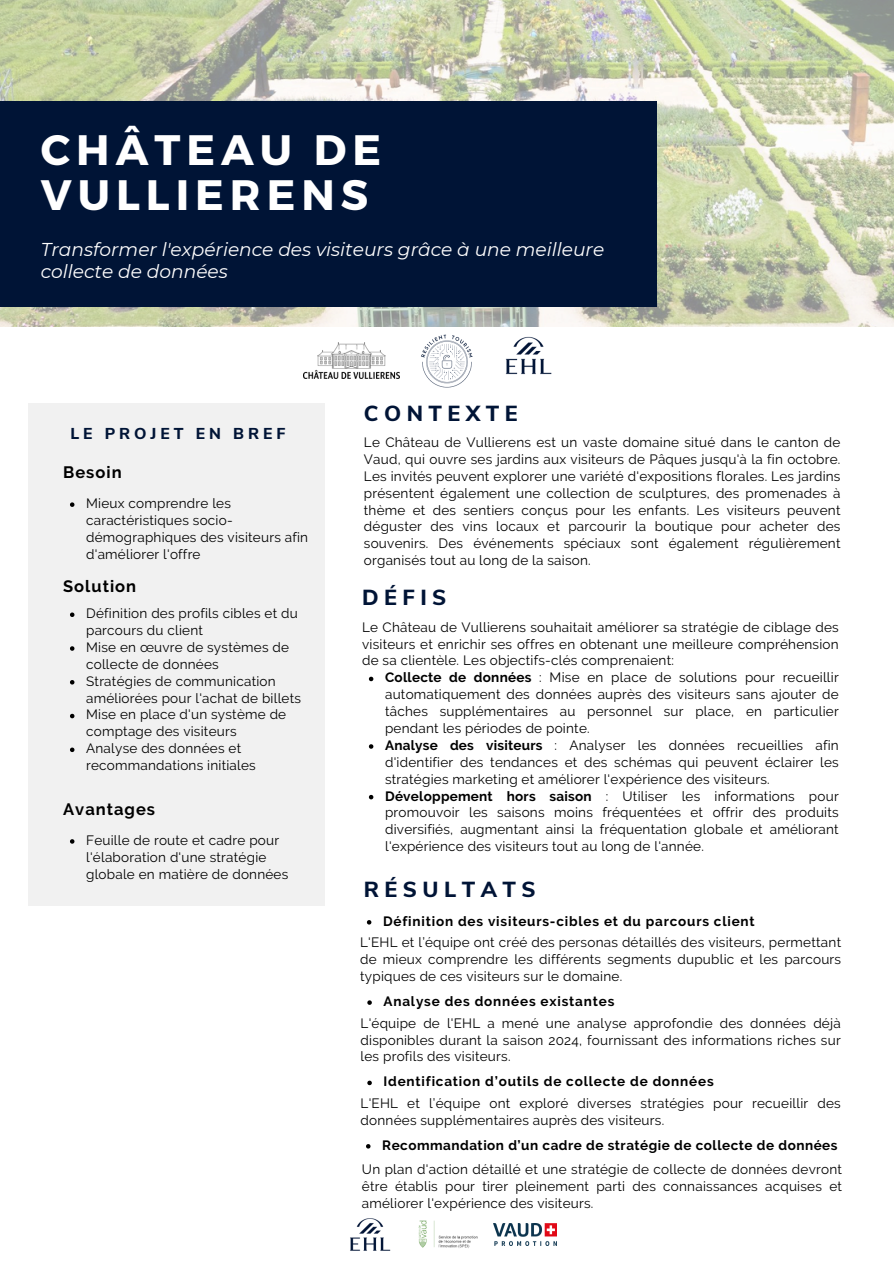
<style>
.page{position:relative;width:894px;height:1264px;background:#fff}
.page>*{position:absolute;margin:0;border:0;box-sizing:border-box;transform-origin:0 0}
.t1{font:700 42.45px/45.2px "Montserrat";letter-spacing:.14em;color:#fff}
.t2{font:800 21.75px "Nunito Sans";letter-spacing:.25em;color:#001436}
.t3{font:italic 18.6px/22.5px "Montserrat";color:#fff}
.t4{font:700 16.5px "Raleway";letter-spacing:.06em;color:#000}
.t5{font:800 15.75px "Nunito Sans";letter-spacing:.25em;color:#001436}
.t6{font:13.5px/16.8px "Raleway";letter-spacing:.015em;color:#000;text-align:justify}
.t7{font:700 13.5px "Raleway";letter-spacing:.06em;color:#000}
.t8{font:700 13.5px "Raleway";letter-spacing:.035em;color:#000}
.s1{font-weight:700}
</style>
<div class="page">
<div style="left:29px;top:403px;width:296px;height:503px;background:#f1f1f1"></div>
<img style="left:0;top:0;width:893px;height:326px">
<div style="left:0;top:101px;width:656px;height:206px;background:#001436"></div>
<img style="left:421px;top:334px;width:52px;height:54px">
<img style="left:490px;top:322px;width:76px;height:53px">
<img style="left:350px;top:1218px;width:128px;height:33px">
<img style="left:493px;top:1223px;width:63px;height:22px">
<img style="left:303px;top:342px;width:96px;height:36px">
<svg style="left:369px;top:676px;width:4px;height:5px"></svg>
<svg style="left:369px;top:744px;width:4px;height:4px"></svg>
<svg style="left:369px;top:795px;width:4px;height:4px"></svg>
<svg style="left:70px;top:839px;width:4px;height:4px"></svg>
<svg style="left:70px;top:502px;width:4px;height:5px"></svg>
<svg style="left:367px;top:920px;width:4px;height:4px"></svg>
<svg style="left:70px;top:612px;width:4px;height:5px"></svg>
<svg style="left:70px;top:646px;width:4px;height:4px"></svg>
<svg style="left:70px;top:680px;width:4px;height:4px"></svg>
<svg style="left:70px;top:713px;width:4px;height:5px"></svg>
<svg style="left:70px;top:747px;width:4px;height:5px"></svg>
<svg style="left:367px;top:1000px;width:5px;height:4px"></svg>
<svg style="left:367px;top:1080px;width:5px;height:5px"></svg>
<svg style="left:366px;top:1144px;width:4px;height:4px"></svg>
<p class="t1" style="left:41px;top:125px;width:342px">CHÂTEAU DE<br>VULLIERENS</p>
<p class="t3" style="left:41px;top:238px;width:564px">Transformer l'expérience des visiteurs grâce à une meilleure collecte de données</p>
<p class="t5" style="left:70px;top:422px;width:216px">LE PROJET EN BREF</p>
<h2 class="t4" style="left:63px;top:462px;width:60px">Besoin</h2>
<p class="t6" style="left:86px;top:495px;width:223px;text-align:left">Mieux comprendre les caractéristiques socio&shy;démographiques des visiteurs afin d'améliorer l'offre</p>
<p class="t4" style="left:63px;top:576px;width:74px">Solution</p>
<h2 class="t6" style="left:86px;top:605px;width:213px">Définition des profils cibles et du parcours du client</h2>
<p class="t6" style="left:86px;top:638px;width:204px">Mise en œuvre de systèmes de collecte de données</p>
<p class="t6" style="left:86px;top:672px;width:216px">Stratégies de communication améliorées pour l'achat de billets</p>
<p class="t6" style="left:86px;top:706px;width:201px">Mise en place d'un système de comptage des visiteurs</p>
<p class="t6" style="left:86px;top:740px;width:171px">Analyse des données et recommandations initiales</p>
<h5 class="t4" style="left:63px;top:799px;width:93px">Avantages</h5>
<p class="t6" style="left:86px;top:831px;width:204px;text-align:left">Feuille de route et cadre pour l'élaboration d'une stratégie globale en matière de données</p>
<p class="t2" style="left:364px;top:398px;width:155px">CONTEXTE</p>
<p class="t6" style="left:364px;top:434px;width:478px">Le Château de Vullierens est un vaste domaine situé dans le canton de Vaud, qui ouvre ses jardins aux visiteurs de Pâques jusqu'à la fin octobre.<br>Les invités peuvent explorer une variété d'expositions florales. Les jardins présentent également une collection de sculptures, des promenades à thème et des sentiers conçus pour les enfants. Les visiteurs peuvent déguster des vins locaux et parcourir la boutique pour acheter des souvenirs. Des événements spéciaux sont également régulièrement organisés tout au long de la saison.</p>
<p class="t2" style="left:362px;top:583px;width:86px">DÉFIS</p>
<h5 class="t6" style="left:362px;top:618px;width:478px">Le Château de Vullierens souhaitait améliorer sa stratégie de ciblage des visiteurs et enrichir ses offres en obtenant une meilleure compréhension de sa clientèle. Les objectifs-clés comprenaient:</h5>
<p class="t6" style="left:385px;top:669px;width:455px"><span class="s1">Collecte de données</span> : Mise en place de solutions pour recueillir automatiquement des données auprès des visiteurs sans ajouter de tâches supplémentaires au personnel sur place, en particulier pendant les périodes de pointe.</p>
<h5 class="t6" style="left:385px;top:736px;width:455px"><span class="s1">Analyse des visiteurs</span> : Analyser les données recueillies afin d'identifier des tendances et des schémas qui peuvent éclairer les stratégies marketing et améliorer l'expérience des visiteurs.</h5>
<p class="t6" style="left:385px;top:787px;width:455px"><span class="s1">Développement hors saison</span> : Utiliser les informations pour promouvoir les saisons moins fréquentées et offrir des produits diversifiés, augmentant ainsi la fréquentation globale et améliorant l'expérience des visiteurs tout au long de l'année.</p>
<p class="t2" style="left:364px;top:874px;width:173px">RÉSULTATS</p>
<h2 class="t7" style="left:383px;top:913px;width:373px">Définition des visiteurs-cibles et du parcours client</h2>
<p class="t6" style="left:360px;top:934px;width:482px">L'EHL et l’équipe ont créé des personas détaillés des visiteurs, permettant de mieux comprendre les différents segments dupublic et les parcours typiques de ces visiteurs sur le domaine.</p>
<p class="t7" style="left:383px;top:993px;width:232px">Analyse des données existantes</p>
<p class="t6" style="left:360px;top:1014px;width:481px">L'équipe de l'EHL a mené une analyse approfondie des données déjà disponibles durant la saison 2024, fournissant des informations riches sur les profils des visiteurs.</p>
<p class="t7" style="left:383px;top:1073px;width:331px">Identification d’outils de collecte de données</p>
<p class="t6" style="left:360px;top:1094px;width:481px">L'EHL et l’équipe ont exploré diverses stratégies pour recueillir des données supplémentaires auprès des visiteurs.</p>
<p class="t8" style="left:382px;top:1136px;width:457px">Recommandation d’un cadre de stratégie de collecte de données</p>
<p class="t6" style="left:362px;top:1161px;width:481px">Un plan d'action détaillé et une stratégie de collecte de données devront être établis pour tirer pleinement parti des connaissances acquises et améliorer l'expérience des visiteurs.</p>
</div>
